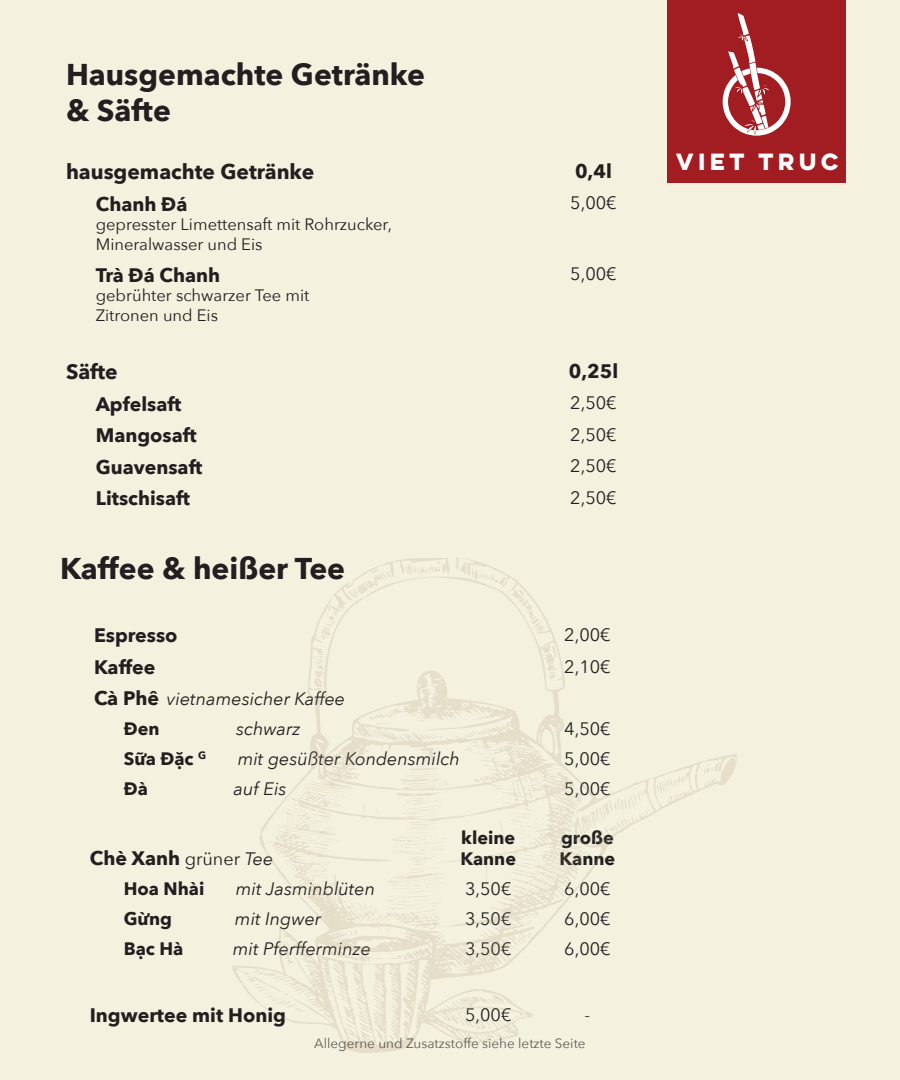
<style>
.page{position:relative;width:900px;height:1080px;background:#f4f1df}
.page>*{position:absolute;margin:0;border:0;box-sizing:border-box;transform-origin:0 0}
.t1{font:700 30px "Avenir Next";color:#231f20}
.t2{font:700 21px "Avenir Next";color:#231f20}
.t3{font:700 21px "Lulo Clean W01 One";color:#fff}
.t4{font:700 19.5px "Avenir Next";color:#231f20}
.t5{font:italic 18px "Avenir Next";color:#231f20}
.t6{font:18px "Avenir Next";color:#231f20}
.t7{font:700 18px/21.6px "Avenir Next";color:#231f20}
.t8{font:16.5px "Avenir Next";color:#231f20}
.t9{font:13.5px "Avenir Next";color:#231f20}
.s1{font-weight:700;font-style:normal;font-size:19.5px}
.s2{font-weight:400;font-size:18px}
.s3{font-weight:400;font-style:italic;font-size:18px}
</style>
<div class="page">
<div style="left:667px;top:0;width:179px;height:183px;background:#a11d21"></div>
<svg style="left:723px;top:13px;width:68px;height:123px"></svg>
<img style="left:232px;top:558px;width:504px;height:495px">
<p class="t1" style="left:66px;top:48px;width:361px">Hausgemachte Getränke</p>
<p class="t1" style="left:66px;top:84px;width:106px">&amp; Säfte</p>
<p class="t2" style="left:66px;top:153px;width:250px">hausgemachte Getränke</p>
<p class="t4" style="left:575px;top:154px;width:38px">0,4l</p>
<p class="t4" style="left:96px;top:187px;width:93px">Chanh Ðá</p>
<p class="t8" style="left:96px;top:211px;width:298px">gepresster Limettensaft mit Rohrzucker,</p>
<p class="t8" style="left:96px;top:230px;width:168px">Mineralwasser und Eis</p>
<p class="t6" style="left:570px;top:188px;width:48px">5,00€</p>
<p class="t4" style="left:96px;top:258px;width:126px">Trà Ðá Chanh</p>
<p class="t8" style="left:96px;top:282px;width:215px">gebrühter schwarzer Tee mit</p>
<p class="t8" style="left:96px;top:302px;width:124px">Zitronen und Eis</p>
<p class="t6" style="left:570px;top:259px;width:48px">5,00€</p>
<p class="t2" style="left:66px;top:354px;width:53px">Säfte</p>
<p class="t4" style="left:569px;top:354px;width:51px">0,25l</p>
<p class="t4" style="left:96px;top:387px;width:87px">Apfelsaft</p>
<p class="t6" style="left:570px;top:388px;width:48px">2,50€</p>
<p class="t4" style="left:96px;top:419px;width:102px">Mangosaft</p>
<p class="t6" style="left:570px;top:419px;width:48px">2,50€</p>
<p class="t4" style="left:96px;top:450px;width:108px">Guavensaft</p>
<p class="t6" style="left:570px;top:451px;width:48px">2,50€</p>
<p class="t4" style="left:96px;top:482px;width:96px">Litschisaft</p>
<p class="t6" style="left:570px;top:482px;width:48px">2,50€</p>
<p class="t1" style="left:60px;top:543px;width:287px">Kaffee &amp; heißer Tee</p>
<p class="t4" style="left:94px;top:618px;width:85px">Espresso</p>
<p class="t6" style="left:564px;top:620px;width:48px">2,00€</p>
<p class="t4" style="left:94px;top:650px;width:63px">Kaffee</p>
<p class="t6" style="left:564px;top:651px;width:48px">2,10€</p>
<p class="t5" style="left:94px;top:684px;width:253px"><span class="s1">Cà Phê</span> vietnamesicher Kaffee</p>
<p class="t7" style="left:124px;top:718px;width:37px">Ðen</p>
<p class="t5" style="left:236px;top:714px;width:66px">schwarz</p>
<p class="t6" style="left:564px;top:714px;width:48px">4,50€</p>
<p class="t7" style="left:124px;top:748px;width:84px">Sữa Ðặc <sup>G</sup></p>
<p class="t5" style="left:238px;top:744px;width:224px">mit gesüßter Kondensmilch</p>
<p class="t6" style="left:564px;top:744px;width:48px">5,00€</p>
<p class="t7" style="left:124px;top:778px;width:26px">Ðà</p>
<p class="t5" style="left:233px;top:774px;width:55px">auf Eis</p>
<p class="t6" style="left:564px;top:774px;width:48px">5,00€</p>
<p class="t4" style="left:90px;top:841px;width:185px">Chè Xanh <span class="s2">grüner</span> <span class="s3">Tee</span></p>
<p class="t7" style="left:460px;top:826px;width:57px">kleine<br>Kanne</p>
<p class="t7" style="left:560px;top:826px;width:57px">große<br>Kanne</p>
<p class="t7" style="left:124px;top:878px;width:82px">Hoa Nhài</p>
<p class="t5" style="left:236px;top:874px;width:141px">mit Jasminblüten</p>
<p class="t6" style="left:465px;top:874px;width:48px">3,50€</p>
<p class="t6" style="left:564px;top:874px;width:48px">6,00€</p>
<p class="t7" style="left:124px;top:908px;width:50px">Gừng</p>
<p class="t5" style="left:235px;top:904px;width:88px">mit Ingwer</p>
<p class="t6" style="left:465px;top:904px;width:48px">3,50€</p>
<p class="t6" style="left:564px;top:904px;width:48px">6,00€</p>
<p class="t7" style="left:124px;top:938px;width:61px">Bạc Hà</p>
<p class="t5" style="left:233px;top:934px;width:139px">mit Pferfferminze</p>
<p class="t6" style="left:465px;top:934px;width:48px">3,50€</p>
<p class="t6" style="left:564px;top:934px;width:48px">6,00€</p>
<p class="t4" style="left:90px;top:998px;width:198px">Ingwertee mit Honig</p>
<p class="t6" style="left:465px;top:1000px;width:48px">5,00€</p>
<p class="t6" style="left:585px;top:1000px;width:7px">-</p>
<p class="t9" style="left:314px;top:1032px;width:273px">Allegerne und Zusatzstoffe siehe letzte Seite</p>
<p class="t3" style="left:676px;top:146px;width:168px">VIET TRUC</p>
</div>
